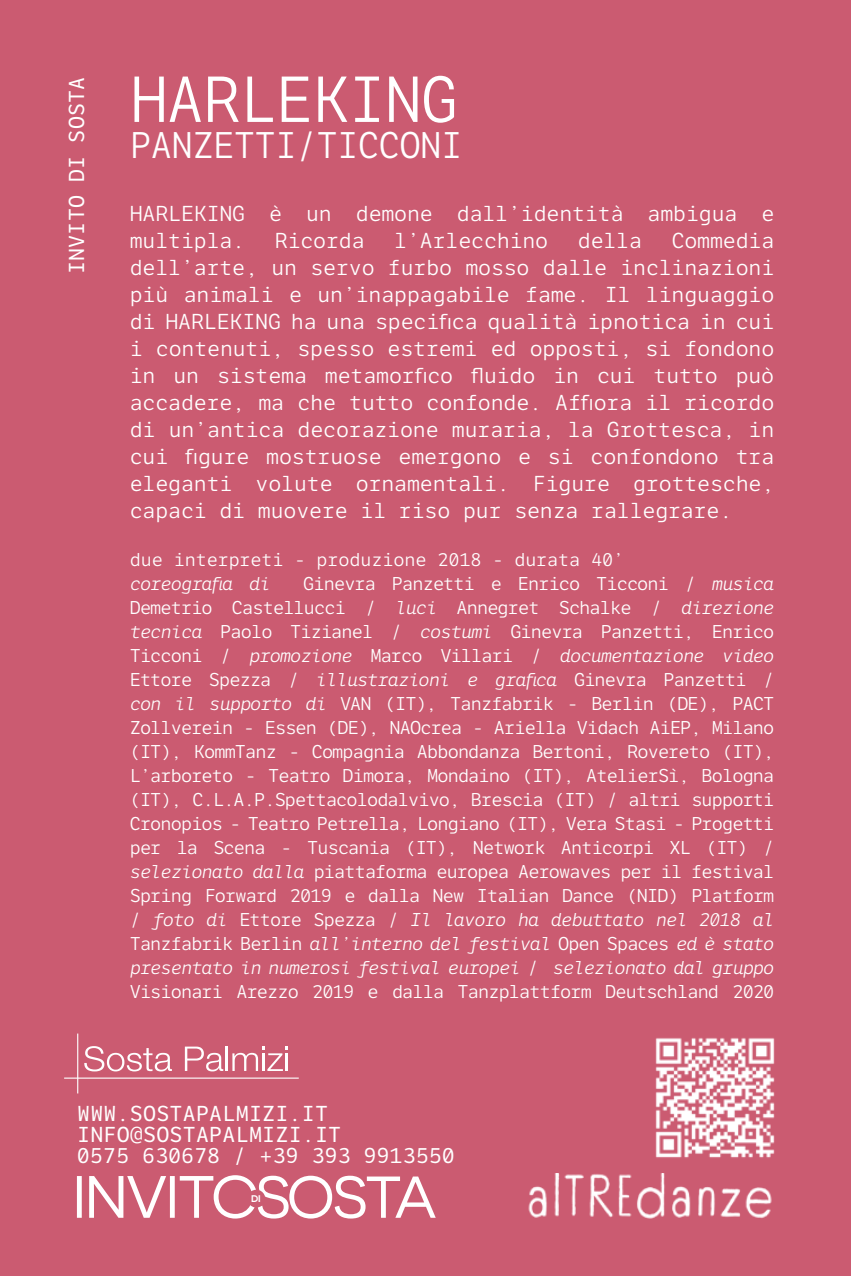
<style>
.page{position:relative;width:851px;height:1276px;background:#fff}
.page>*{position:absolute;margin:0;border:0;box-sizing:border-box;transform-origin:0 0}
.t1{font:63px "LFT Etica Mono";letter-spacing:-.02em;color:#fff;scale:.96 1}
.t2{font:36px "LFT Etica Mono";letter-spacing:-.02em;color:#fff;scale:.96 1}
.t3{font:21px/27px "LFT Etica Mono";letter-spacing:-.01em;color:#fff}
.t4{font:21px/21px "LFT Etica Mono";letter-spacing:.01em;color:#fff}
.t5{font:18px/24px "LFT Etica Mono";letter-spacing:-.05em;color:#fff;text-align:justify}
.t6{font:18px "LFT Etica Mono";letter-spacing:-.01em;color:#fff}
.t7{font:italic 18px "LFT Etica Mono";letter-spacing:-.05em;color:#fff}
.t8{font:600 9.6px "Novecentosanswide";color:#fff}
.s1{font-style:italic}
</style>
<div class="page">
<div style="left:0;top:0;width:850px;height:1276px;background:#cb5b71"></div>
<svg style="left:77px;top:1175px;width:358px;height:43px"></svg>
<img style="left:528px;top:1173px;width:244px;height:46px">
<svg style="left:64px;top:1033px;width:235px;height:60px"></svg>
<img style="left:655px;top:1038px;width:120px;height:120px">
<p class="t4" style="left:66px;top:274px;width:199px;rotate:-90deg">INVITO DI SOSTA</p>
<p class="t1" style="left:130px;top:63px;width:343px">HARLEKING</p>
<p class="t2" style="left:130px;top:124px;width:347px">PANZETTI/TICCONI</p>
<p class="t3" style="left:130px;top:200px;width:646px">HARLEKING è un demone dall’identità ambigua e multipla.</p>
<p class="t3" style="left:130px;top:227px;width:646px;text-align:justify;text-indent:542px">Commedia dell’arte, un servo furbo mosso dalle inclinazioni più animali e un’inappagabile fame. Il linguaggio di HARLEKING ha una specifica qualità ipnotica in cui i contenuti, spesso estremi ed opposti, si fondono in un sistema metamorfico fluido in cui tutto può accadere, ma che tutto confonde. Affiora il ricordo di un’antica decorazione muraria, la Grottesca, in cui figure mostruose emergono e si confondono tra eleganti volute ornamentali. Figure grottesche, capaci di muovere il riso pur senza rallegrare.</p>
<p class="t6" style="left:130px;top:549px;width:496px">due interpreti - produzione 2018 - durata 40’</p>
<p class="t7" style="left:130px;top:573px;width:142px">coreografia di</p>
<p class="t3" style="left:275px;top:227px;width:91px">Ricorda</p>
<p class="t3" style="left:394px;top:227px;width:155px">l’Arlecchino</p>
<p class="t3" style="left:577px;top:227px;width:66px">della</p>
<p class="t5" style="left:130px;top:572px;width:646px;text-indent:173px">Ginevra Panzetti e Enrico Ticconi / <span class="s1">musica </span>Demetrio Castellucci / <span class="s1">luci</span> Annegret Schalke / <span class="s1">direzione tecnica</span> Paolo Tizianel / <span class="s1">costumi</span> Ginevra Panzetti, Enrico Ticconi / <span class="s1">promozione</span> Marco Villari / <span class="s1">documentazione video </span>Ettore Spezza / <span class="s1">illustrazioni e grafica</span> Ginevra Panzetti / <span class="s1">con il supporto di</span> VAN (IT), Tanzfabrik - Berlin (DE), PACT Zollverein - Essen (DE), NAOcrea - Ariella Vidach AiEP, Milano (IT), KommTanz - Compagnia Abbondanza Bertoni, Rovereto (IT), L’arboreto - Teatro Dimora, Mondaino (IT), AtelierSì, Bologna (IT), C.L.A.P.Spettacolodalvivo, Brescia (IT) / altri supporti Cronopios - Teatro Petrella, Longiano (IT), Vera Stasi - Progetti per la Scena - Tuscania (IT), Network Anticorpi XL (IT) / <span class="s1">selezionato dalla</span> piattaforma europea Aerowaves per il festival Spring Forward 2019 e dalla New Italian Dance (NID) Platform / <span class="s1">foto di</span> Ettore Spezza / <span class="s1">Il lavoro ha debuttato nel 2018 al </span>Tanzfabrik Berlin <span class="s1">all’interno del festival</span> Open Spaces <span class="s1">ed è stato presentato in numerosi festival europei</span> / <span class="s1">selezionato dal gruppo </span>Visionari Arezzo 2019 e dalla Tanzplattform Deutschland 2020</p>
<p class="t4" style="left:77px;top:1103px;width:265px">WWW.SOSTAPALMIZI.IT<br>INFO@SOSTAPALMIZI.IT</p>
<p class="t4" style="left:77px;top:1145px;width:379px">0575 630678 / +39 393 9913550</p>
<p class="t8" style="left:251px;top:1192px;width:11px">DI</p>
</div>
